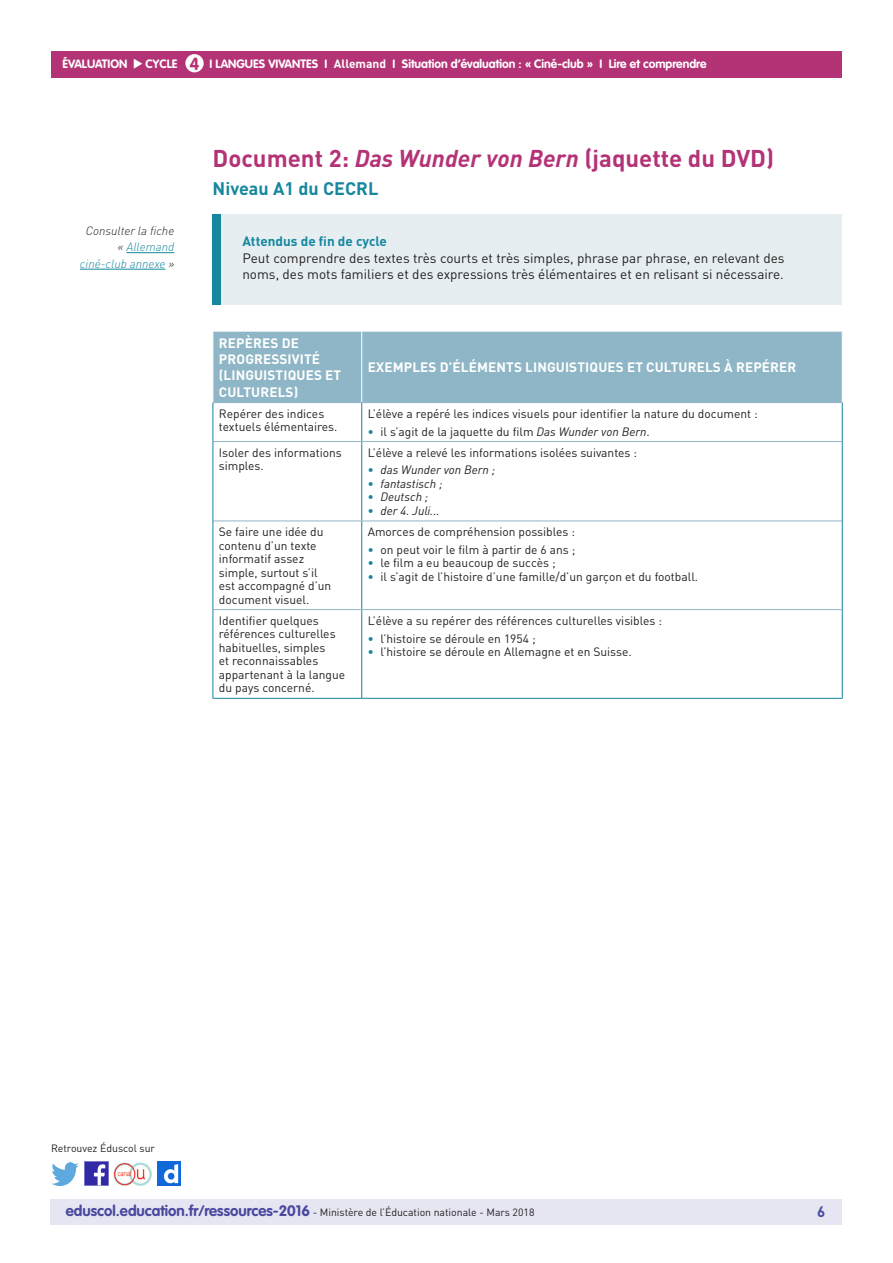
<style>
.page{position:relative;width:893px;height:1263px;background:#fff}
.page>*{position:absolute;margin:0;border:0;box-sizing:border-box;transform-origin:0 0}
._03_Titre_de_niveau{font:700 24px "DIN Pro";color:#b43376}
._04_Titre_de_niveau{font:700 18px "DIN Pro";color:#16879f}
.t1{font:700 17.25px "VAG Rounded Std";color:#b43376}
.t2{font:700 15px "DIN Pro";color:#4a489e}
._15_texte_encadré{font:13.5px/16.5px "DIN Pro";color:#231f20}
.Titre_têtière_tablea{font:700 13.5px/16.2px "DIN Pro";letter-spacing:.01em;color:#fff}
._15_Titre_encadré{font:700 13.5px "DIN Pro";color:#16879f}
.Texte_courant_tablea{font:12px/13.5px "DIN Pro";color:#231f20}
.t3{font:700 12px "VAG Rounded Std";color:#fff}
.t4{font:italic 12px "DIN Pro";color:#231f20}
._07_Texte_en_marge{font:italic 300 12px/16.5px "DIN Pro";color:#16879f;text-align:right}
.t5{font:10.5px "DIN Pro";color:#231f20}
.s1{font-family:"DIN Pro"}
.s2{font-style:italic}
.s3{color:#231f20}
.s4{font-weight:700;color:#16879f}
.s5{font-weight:700;font-style:normal;color:#16879f}
.s6{font-family:"VAG Rounded Std";font-weight:700;font-size:15px;color:#4a489e}
</style>
<div class="page">
<div style="left:50px;top:1199px;width:791px;height:26px;background:#e6e5f2"></div>
<div style="left:51px;top:51px;width:791px;height:27px;background:#b43376"></div>
<svg style="left:134px;top:59px;width:8px;height:10px"></svg>
<div style="left:185px;top:54px;width:19px;height:18px;background:#fff;border-radius:50%"></div>
<img style="left:85px;top:1162px;width:23px;height:23px">
<img style="left:51px;top:1163px;width:28px;height:22px">
<img style="left:158px;top:1162px;width:22px;height:23px">
<img style="left:114px;top:1163px;width:38px;height:22px">
<div style="left:214px;top:332px;width:628px;height:70px;background:#8fb6c6"></div>
<hr style="left:361px;top:332px;width:1px;height:70px;background:#fff">
<hr style="left:361px;top:403px;width:1px;height:38px;background:#16879f">
<hr style="left:361px;top:442px;width:1px;height:79px;background:#16879f">
<hr style="left:361px;top:521px;width:1px;height:88px;background:#16879f">
<hr style="left:361px;top:610px;width:1px;height:88px;background:#16879f">
<hr style="left:213px;top:441px;width:149px;height:1px;background:#8fb6c6">
<hr style="left:362px;top:441px;width:480px;height:1px;background:#8fb6c6">
<hr style="left:213px;top:521px;width:149px;height:1px;background:#8fb6c6">
<hr style="left:362px;top:521px;width:480px;height:1px;background:#8fb6c6">
<hr style="left:213px;top:609px;width:149px;height:1px;background:#8fb6c6">
<hr style="left:362px;top:609px;width:480px;height:1px;background:#8fb6c6">
<hr style="left:213px;top:402px;width:149px;height:1px;background:#8fb6c6">
<hr style="left:362px;top:402px;width:480px;height:1px;background:#8fb6c6">
<hr style="left:213px;top:403px;width:1px;height:38px;background:#16879f">
<hr style="left:842px;top:403px;width:1px;height:38px;background:#16879f">
<hr style="left:213px;top:441px;width:1px;height:80px;background:#16879f">
<hr style="left:842px;top:441px;width:1px;height:80px;background:#16879f">
<hr style="left:213px;top:521px;width:1px;height:89px;background:#16879f">
<hr style="left:842px;top:521px;width:1px;height:89px;background:#16879f">
<hr style="left:213px;top:610px;width:1px;height:88px;background:#16879f">
<hr style="left:842px;top:610px;width:1px;height:88px;background:#16879f">
<hr style="left:213px;top:698px;width:149px;height:1px;background:#16879f">
<hr style="left:362px;top:698px;width:480px;height:1px;background:#16879f">
<hr style="left:126px;top:252px;width:48px;height:1px;background:#16879f">
<hr style="left:80px;top:269px;width:85px;height:1px;background:#16879f">
<div style="left:213px;top:215px;width:629px;height:90px;background:#e6eef2"></div>
<div style="left:213px;top:215px;width:8px;height:90px;background:#16879f"></div>
<p class="t3" style="left:63px;top:57px;width:66px">ÉVALUATION</p>
<p class="t3" style="left:146px;top:57px;width:33px">CYCLE</p>
<p class="t3" style="left:210px;top:57px;width:119px">I LANGUES VIVANTES I</p>
<h3 class="t1" style="left:190px;top:53px;width:11px">4</h3>
<p class="t3" style="left:334px;top:57px;width:374px"><span class="s1">Allemand</span> I Situation d’évaluation : « Ciné-club » I Lire et comprendre</p>
<p class="_03_Titre_de_niveau" style="left:213px;top:143px;width:563px">Document 2: <span class="s2">Das Wunder von Bern</span> (jaquette du DVD)</p>
<p class="_04_Titre_de_niveau" style="left:213px;top:177px;width:167px">Niveau A1 du CECRL</p>
<p class="_07_Texte_en_marge" style="left:80px;top:222px;width:96px"><span class="s3">Consulter la fiche «</span> Allemand ciné-club annexe <span class="s3">»</span></p>
<p class="_15_Titre_encadré" style="left:242px;top:232px;width:146px">Attendus de fin de cycle</p>
<p class="_15_texte_encadré" style="left:242px;top:249px;width:544px">Peut comprendre des textes très courts et très simples, phrase par phrase, en relevant des noms, des mots familiers et des expressions très élémentaires et en relisant si nécessaire.</p>
<p class="Titre_têtière_tablea" style="left:219px;top:335px;width:124px">REPÈRES DE<br>PROGRESSIVITÉ (LINGUISTIQUES ET<br>CULTURELS)</p>
<p class="Titre_têtière_tablea" style="left:368px;top:359px;width:430px">EXEMPLES D’ÉLÉMENTS LINGUISTIQUES ET CULTURELS À REPÉRER</p>
<p class="Texte_courant_tablea" style="left:219px;top:406px;width:120px">Repérer des indices textuels élémentaires.</p>
<p class="Texte_courant_tablea" style="left:368px;top:406px;width:391px">L’élève a repéré les indices visuels pour identifier la nature du document :</p>
<p class="Texte_courant_tablea" style="left:368px;top:424px;width:284px"><span class="s4">•</span> il s’agit de la jaquette du film <span class="s2">Das Wunder von Bern</span>.</p>
<p class="Texte_courant_tablea" style="left:219px;top:445px;width:124px">Isoler des informations simples.</p>
<p class="Texte_courant_tablea" style="left:368px;top:445px;width:271px">L’élève a relevé les informations isolées suivantes :</p>
<p class="t4" style="left:368px;top:463px;width:129px"><span class="s5">•</span> das Wunder von Bern ;</p>
<p class="t4" style="left:368px;top:476px;width:76px"><span class="s5">•</span> fantastisch ;</p>
<p class="t4" style="left:368px;top:490px;width:62px"><span class="s5">•</span> Deutsch ;</p>
<p class="t4" style="left:368px;top:503px;width:73px"><span class="s5">•</span> der 4. Juli...</p>
<p class="Texte_courant_tablea" style="left:219px;top:525px;width:114px">Se faire une idée du contenu d’un texte informatif assez simple, surtout s’il est accompagné d’un document visuel.</p>
<p class="Texte_courant_tablea" style="left:368px;top:525px;width:209px">Amorces de compréhension possibles :</p>
<p class="Texte_courant_tablea" style="left:368px;top:542px;width:209px"><span class="s4">•</span> on peut voir le film à partir de 6 ans ;</p>
<p class="Texte_courant_tablea" style="left:368px;top:556px;width:189px"><span class="s4">•</span> le film a eu beaucoup de succès ;</p>
<p class="Texte_courant_tablea" style="left:368px;top:569px;width:332px"><span class="s4">•</span> il s’agit de l’histoire d’une famille/d’un garçon et du football.</p>
<p class="Texte_courant_tablea" style="left:219px;top:613px;width:128px">Identifier quelques références culturelles habituelles, simples<br>et reconnaissables appartenant à la langue du pays concerné.</p>
<p class="Texte_courant_tablea" style="left:368px;top:613px;width:296px">L’élève a su repérer des références culturelles visibles :</p>
<p class="Texte_courant_tablea" style="left:368px;top:631px;width:169px"><span class="s4">•</span> l’histoire se déroule en 1954 ;</p>
<p class="Texte_courant_tablea" style="left:368px;top:645px;width:265px"><span class="s4">•</span> l’histoire se déroule en Allemagne et en Suisse.</p>
<p class="t5" style="left:51px;top:1141px;width:106px">Retrouvez Éduscol sur</p>
<p class="t5" style="left:66px;top:1205px;width:470px"><span class="s6">eduscol.education.fr/ressources-2016</span> - Ministère de l’Éducation nationale - Mars 2018</p>
<p class="t2" style="left:817px;top:1201px;width:10px">6</p>
</div>
